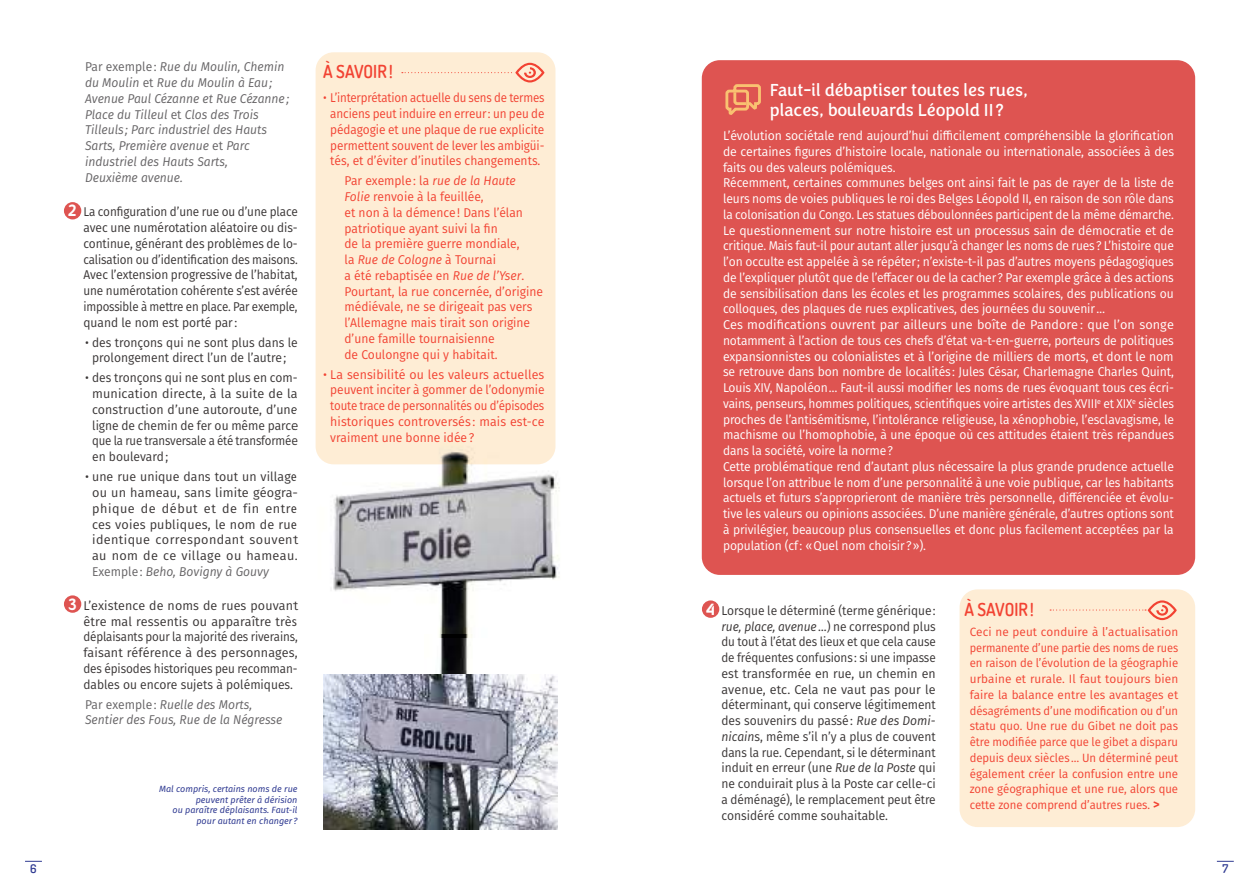
<style>
.page{position:relative;width:1259px;height:893px;background:#fff}
.page>*{position:absolute;margin:0;border:0;box-sizing:border-box;transform-origin:0 0}
.t1{font:18px/19.5px "Congenial";color:#fff;scale:.95 1}
.t2{font:600 18px "Dosis";color:#f24232;scale:.95 1}
.t3{font:12.75px/15.8px "Fira Sans";letter-spacing:-.01em;color:#fff;scale:.96 1}
.t4{font:12.75px/15.8px "Fira Sans";color:#393535;text-align:justify;scale:.94 1}
.t5{font:12.75px/15.8px "Fira Sans";color:#393535;text-align:justify}
.t6{font:12.75px/15.8px "Fira Sans";color:#f24232;scale:.95 1}
.t7{font:12.75px/15.8px "Fira Sans";color:#393535;text-align:justify;scale:.93 1}
.t8{font:italic 12.75px/15.9px "Fira Sans";color:#656365;scale:.95 1}
.t9{font:12.75px/15.8px "Fira Sans";color:#393535;text-align:center;scale:.95 1}
.t10{font:12.75px/15.8px "Fira Sans";color:#f24232;text-align:center;scale:.91 1}
.t11{font:12.75px/15.8px "Fira Sans";color:#f24232;text-align:justify}
.t12{font:12px/15.8px "Fira Sans";color:#f24232;text-align:justify}
.t13{font:600 12px "Dosis";color:#303b92}
.t14{font:italic 9px/10.8px "Fira Sans";color:#303b92;text-align:right}
.s1{font-style:normal}
.s2{font-family:"Congenial";font-weight:500;font-size:16.95px;color:#fff}
.s3{color:#656365}
.s4{font-style:italic;color:#656365}
.s5{font-style:italic}
.s6{font-weight:600;font-size:13.5px}
</style>
<div class="page">
<svg style="left:1216px;top:861px;width:17px;height:1px"></svg>
<svg style="left:25px;top:861px;width:17px;height:1px"></svg>
<img style="left:439px;top:637px;width:33px;height:37px">
<img style="left:323px;top:674px;width:234px;height:155px">
<div style="left:702px;top:60px;width:493px;height:515px;background:#de5451;border-radius:18px"></div>
<svg style="left:725px;top:84px;width:36px;height:31px"></svg>
<div style="left:315px;top:52px;width:240px;height:412px;background:#feedd5;border-radius:18px"></div>
<div style="left:959px;top:589px;width:236px;height:238px;background:#feedd5;border-radius:18px"></div>
<div style="left:64px;top:202px;width:17px;height:17px;background:#de5451;border-radius:50%"></div>
<div style="left:64px;top:595px;width:17px;height:18px;background:#de5451;border-radius:50%"></div>
<div style="left:702px;top:600px;width:17px;height:18px;background:#de5451;border-radius:50%"></div>
<svg style="left:402px;top:63px;width:142px;height:20px"></svg>
<svg style="left:1050px;top:600px;width:126px;height:20px"></svg>
<img style="left:315px;top:411px;width:245px;height:226px">
<p class="t8" style="left:85px;top:59px;width:216px"><span class="s1">Par exemple:</span> Rue du Moulin, Chemin du Moulin <span class="s1">et</span> Rue du Moulin à Eau;<br>Avenue Paul Cézanne et Rue Cézanne;<br>Place du Tilleul <span class="s1">et</span> Clos des Trois<br>Tilleuls ; Parc industriel des Hauts<br>Sarts, Première avenue <span class="s1">et</span> Parc industriel des Hauts Sarts,<br>Deuxième avenue.</p>
<p class="t7" style="left:83px;top:204px;width:232px;text-indent:-15px"><span class="s2">2</span> La configuration d’une rue ou d’une place avec une numérotation aléatoire ou dis&shy;continue, générant des problèmes de lo&shy;calisation ou d’identification des maisons.<br>Avec l’extension progressive de l’habitat, une numérotation cohérente s’est avérée impossible à mettre en place. Par exemple, quand le nom est porté par:</p>
<p class="t9" style="left:85px;top:334px;width:225px">• des tronçons qui ne sont plus dans le prolongement direct l’un de l’autre;</p>
<p class="t9" style="left:92px;top:370px;width:218px;text-align:justify;text-indent:-7px">• des tronçons qui ne sont plus en com&shy;munication directe, à la suite de la construction d’une autoroute, d’une ligne de chemin de fer ou même parce que la rue transversale a été transformée en boulevard;</p>
<p class="t5" style="left:92px;top:469px;width:207px;text-indent:-7px">• une rue unique dans tout un village ou un hameau, sans limite géogra&shy;phique de début et de fin entre ces voies publiques, le nom de rue identique correspondant souvent au nom de ce village ou hameau.<br><span class="s3">Exemple:</span> <span class="s4">Beho, Bovigny à Gouvy</span></p>
<p class="t5" style="left:83px;top:597px;width:216px;text-indent:-15px"><span class="s2">3</span> L’existence de noms de rues pouvant être mal ressentis ou apparaître très déplaisants pour la majorité des riverains, faisant référence à des personnages, des épisodes historiques peu recomman&shy;dables ou encore sujets à polémiques.</p>
<p class="t8" style="left:85px;top:696px;width:209px"><span class="s1">Par exemple:</span> Ruelle des Morts,<br>Sentier des Fous, Rue de la Négresse</p>
<p class="t14" style="left:159px;top:783px;width:140px">Mal compris, certains noms de rue peuvent prêter à dérision<br>ou paraître déplaisants. Faut-il pour autant en changer ?</p>
<h1 class="t2" style="left:323px;top:60px;width:75px">À SAVOIR!</h1>
<p class="t10" style="left:323px;top:90px;width:245px">• L’interprétation actuelle du sens de termes anciens peut induire en erreur: un peu de pédagogie et une plaque de rue explicite permettent souvent de lever les ambigüi&shy;tés, et d’éviter d’inutiles changements.</p>
<p class="t6" style="left:344px;top:173px;width:210px">Par exemple: la <span class="s5">rue de la Haute<br>Folie</span> renvoie à la feuillée,<br>et non à la démence! Dans l’élan patriotique ayant suivi la fin<br>de la première guerre mondiale,<br>la <span class="s5">Rue de Cologne</span> à Tournai<br>a été rebaptisée en <span class="s5">Rue de l’Yser</span>.<br>Pourtant, la rue concernée, d’origine médiévale, ne se dirigeait pas vers l’Allemagne mais tirait son origine d’une famille tournaisienne<br>de Coulongne qui y habitait.</p>
<p class="t11" style="left:330px;top:366px;width:216px;text-indent:-7px">• La sensibilité ou les valeurs actuelles peuvent inciter à gommer de l’odonymie toute trace de personnalités ou d’épisodes historiques controversés : mais est-ce vraiment une bonne idée?</p>
<h1 class="t1" style="left:770px;top:81px;width:273px">Faut-il débaptiser toutes les rues, places, boulevards Léopold II?</h1>
<p class="t3" style="left:723px;top:128px;width:471px">L’évolution sociétale rend aujourd’hui difficilement compréhensible la glorification de certaines figures d’histoire locale, nationale ou internationale, associées à des faits ou des valeurs polémiques.<br>Récemment, certaines communes belges ont ainsi fait le pas de rayer de la liste de leurs noms de voies publiques le roi des Belges Léopold II, en raison de son rôle dans la colonisation du Congo. Les statues déboulonnées participent de la même démarche.<br>Le questionnement sur notre histoire est un processus sain de démocratie et de critique. Mais faut-il pour autant aller jusqu’à changer les noms de rues? L’histoire que l’on occulte est appelée à se répéter; n’existe-t-il pas d’autres moyens pédagogiques de l’expliquer plutôt que de l’effacer ou de la cacher? Par exemple grâce à des actions de sensibilisation dans les écoles et les programmes scolaires, des publications ou colloques, des plaques de rues explicatives, des journées du souvenir…<br>Ces modifications ouvrent par ailleurs une boîte de Pandore : que l’on songe notamment à l’action de tous ces chefs d’état va-t-en-guerre, porteurs de politiques expansionnistes ou colonialistes et à l’origine de milliers de morts, et dont le nom se retrouve dans bon nombre de localités: Jules César, Charlemagne Charles Quint, Louis XIV, Napoléon… Faut-il aussi modifier les noms de rues évoquant tous ces écri&shy;vains, penseurs, hommes politiques, scientifiques voire artistes des XVIII<sup>e</sup> et XIX<sup>e</sup> siècles proches de l’antisémitisme, l’intolérance religieuse, la xénophobie, l’esclavagisme, le machisme ou l’homophobie, à une époque où ces attitudes étaient très répandues dans la société, voire la norme?<br>Cette problématique rend d’autant plus nécessaire la plus grande prudence actuelle lorsque l’on attribue le nom d’une personnalité à une voie publique, car les habitants actuels et futurs s’approprieront de manière très personnelle, différenciée et évolu&shy;tive les valeurs ou opinions associées. D’une manière générale, d’autres options sont à privilégier, beaucoup plus consensuelles et donc plus facilement acceptées par la population (cf: «Quel nom choisir?»).</p>
<p class="t4" style="left:721px;top:602px;width:230px;text-indent:-16px"><span class="s2">4</span> Lorsque le déterminé (terme générique: <span class="s5">rue, place, avenue</span>…) ne correspond plus du tout à l’état des lieux et que cela cause de fréquentes confusions: si une impasse est transformée en rue, un chemin en avenue, etc. Cela ne vaut pas pour le déterminant, qui conserve légitimement des souvenirs du passé: <span class="s5">Rue des Domi&shy;nicain</span>s, même s’il n’y a plus de couvent dans la rue. Cependant, si le déterminant induit en erreur (une <span class="s5">Rue de la Poste</span> qui ne conduirait plus à la Poste car celle-ci a déménagé), le remplacement peut être considéré comme souhaitable.</p>
<h1 class="t2" style="left:964px;top:598px;width:75px">À SAVOIR!</h1>
<p class="t12" style="left:969px;top:624px;width:210px">Ceci ne peut conduire à l’actualisation permanente d’une partie des noms de rues en raison de l’évolution de la géographie urbaine et rurale. Il faut toujours bien faire la balance entre les avantages et désagréments d’une modification ou d’un statu quo. Une rue du Gibet ne doit pas être modifiée parce que le gibet a disparu depuis deux siècles… Un déterminé peut également créer la confusion entre une zone géographique et une rue, alors que cette zone comprend d’autres rues. <span class="s6">&gt;</span></p>
<p class="t13" style="left:30px;top:861px;width:8px">6</p>
<p class="t13" style="left:1222px;top:861px;width:7px">7</p>
</div>
